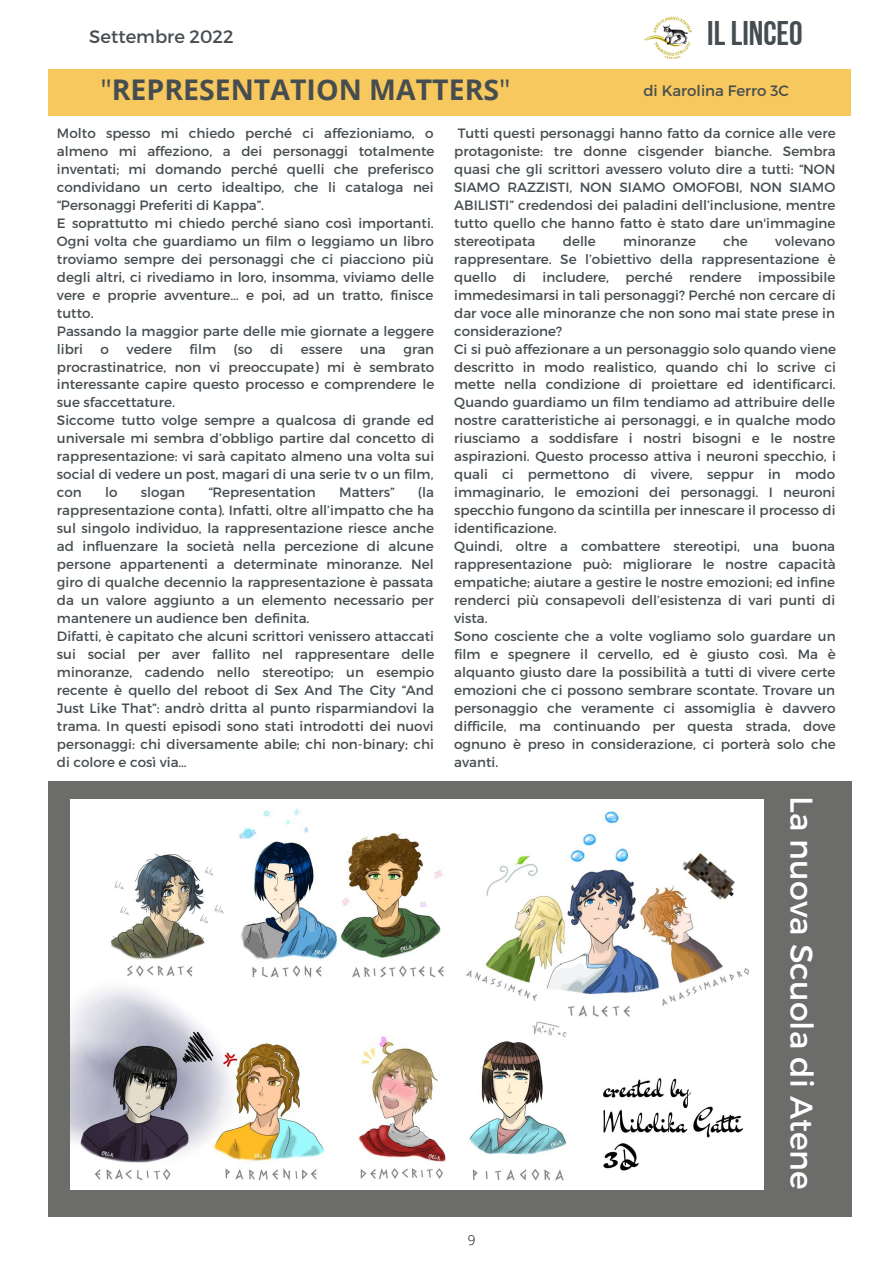
<style>
.page{position:relative;width:893px;height:1264px;background:#fff}
.page>*{position:absolute;margin:0;border:0;box-sizing:border-box;transform-origin:0 0}
.t1{font:34.2px "Bebas Neue Cyrillic";color:#464d50}
.t2{font:31.5px "Montserrat";color:#fff}
.t3{font:700 28.5px "Open Sans";color:#464d50}
.t4{font:18px "Montserrat";color:#464d50}
.t5{font:15px "Montserrat";color:#464d50}
.t6{font:13.5px/18px "Montserrat";color:#464d50}
.t7{font:300 13.5px "Open Sans";color:#000}
.s1{font-weight:400}
</style>
<div class="page">
<div style="left:48px;top:781px;width:803px;height:435px;background:#6c6c6b"></div>
<div style="left:48px;top:69px;width:803px;height:46px;background:#f7c85d"></div>
<img style="left:71px;top:799px;width:692px;height:390px">
<img style="left:644px;top:16px;width:48px;height:43px">
<h3 class="t4" style="left:89px;top:25px;width:146px">Settembre 2022</h3>
<h1 class="t1" style="left:707px;top:19px;width:97px">ILLINCEO</h1>
<h3 class="t3" style="left:100px;top:69px;width:412px"><span class="s1">"</span>REPRESENTATION MATTERS<span class="s1">"</span></h3>
<p class="t5" style="left:643px;top:81px;width:147px">di Karolina Ferro 3C</p>
<p class="t6" style="left:57px;top:123px;width:379px">Molto spesso mi chiedo perché ci affezioniamo, o almeno mi affeziono, a dei personaggi totalmente inventati; mi domando perché quelli che preferisco condividano un certo idealtipo, che li cataloga nei “Personaggi Preferiti di Kappa”.<br>E soprattutto mi chiedo perché siano così importanti.<br>Ogni volta che guardiamo un film o leggiamo un libro troviamo sempre dei personaggi che ci piacciono più degli altri, ci rivediamo in loro, insomma, viviamo delle vere e proprie avventure… e poi, ad un tratto, finisce tutto.<br>Passando la maggior parte delle mie giornate a leggere libri</p>
<p class="t6" style="left:101px;top:339px;width:10px">o</p>
<p class="t6" style="left:127px;top:339px;width:47px">vedere</p>
<p class="t6" style="left:189px;top:339px;width:28px">film</p>
<p class="t6" style="left:233px;top:339px;width:21px">(so</p>
<p class="t6" style="left:270px;top:339px;width:15px">di</p>
<p class="t6" style="left:301px;top:339px;width:43px">essere</p>
<p class="t6" style="left:360px;top:339px;width:27px">una</p>
<p class="t6" style="left:57px;top:339px;width:379px;text-indent:346px">gran procrastinatrice, non vi preoccupate) mi è sembrato interessante capire questo processo e comprendere le sue sfaccettature.<br>Siccome tutto volge sempre a qualcosa di grande ed universale mi sembra d’obbligo partire dal concetto di rappresentazione: vi sarà capitato almeno una volta sui social di vedere un post, magari di una serie tv o un film, con</p>
<p class="t6" style="left:105px;top:483px;width:14px">lo</p>
<p class="t6" style="left:141px;top:483px;width:46px">slogan</p>
<p class="t6" style="left:208px;top:483px;width:109px">“Representation</p>
<p class="t6" style="left:339px;top:483px;width:57px">Matters”</p>
<p class="t6" style="left:57px;top:483px;width:379px;text-indent:361px">(la rappresentazione conta). Infatti, oltre all’impatto che ha sul singolo individuo, la rappresentazione riesce anche ad influenzare la società nella percezione di alcune persone appartenenti a determinate minoranze. Nel giro di qualche decennio la rappresentazione è passata da un valore aggiunto a un elemento necessario per mantenere un audience ben definita.<br>Difatti, è capitato che alcuni scrittori venissero attaccati sui social per aver fallito nel rappresentare delle minoranze, cadendo nello stereotipo; un esempio recente è quello del reboot di Sex And The City “And Just Like That”: andrò dritta al punto risparmiandovi la trama. In questi episodi sono stati introdotti dei nuovi personaggi: chi diversamente abile; chi non-binary; chi di colore e così via…</p>
<p class="t6" style="left:454px;top:123px;width:383px;text-align:justify">Tutti questi personaggi hanno fatto da cornice alle vere protagoniste: tre donne cisgender bianche. Sembra quasi che gli scrittori avessero voluto dire a tutti: “NON SIAMO RAZZISTI, NON SIAMO OMOFOBI, NON SIAMO ABILISTI” credendosi dei paladini dell’inclusione, mentre tutto quello che hanno fatto è stato dare un'immagine stereotipata</p>
<p class="t6" style="left:563px;top:231px;width:35px">delle</p>
<p class="t6" style="left:623px;top:231px;width:74px">minoranze</p>
<p class="t6" style="left:723px;top:231px;width:26px">che</p>
<p class="t6" style="left:454px;top:231px;width:383px;text-indent:321px">volevano rappresentare. Se l’obiettivo della rappresentazione è quello di includere, perché rendere impossibile immedesimarsi in tali personaggi? Perché non cercare di dar voce alle minoranze che non sono mai state prese in considerazione?<br>Ci si può affezionare a un personaggio solo quando viene descritto in modo realistico, quando chi lo scrive ci mette nella condizione di proiettare ed identificarci.<br>Quando guardiamo un film tendiamo ad attribuire delle nostre caratteristiche ai personaggi, e in qualche modo riusciamo a soddisfare i nostri bisogni e le nostre aspirazioni. Questo processo attiva i neuroni specchio, i quali ci permettono di vivere, seppur in modo immaginario, le emozioni dei personaggi. I neuroni specchio fungono da scintilla per innescare il processo di identificazione.<br>Quindi, oltre a combattere stereotipi, una buona rappresentazione può: migliorare le nostre capacità empatiche; aiutare a gestire le nostre emozioni; ed infine renderci più consapevoli dell’esistenza di vari punti di vista.<br>Sono cosciente che a volte vogliamo solo guardare un film e spegnere il cervello, ed è giusto così. Ma è alquanto giusto dare la possibilità a tutti di vivere certe emozioni che ci possono sembrare scontate. Trovare un personaggio che veramente ci assomiglia è davvero difficile, ma continuando per questa strada, dove ognuno è preso in considerazione, ci porterà solo che avanti.</p>
<p class="t7" style="left:468px;top:1230px;width:9px">9</p>
<h2 class="t2" style="left:822px;top:796px;width:395px;rotate:90deg">La nuova Scuola di Atene</h2>
</div>
